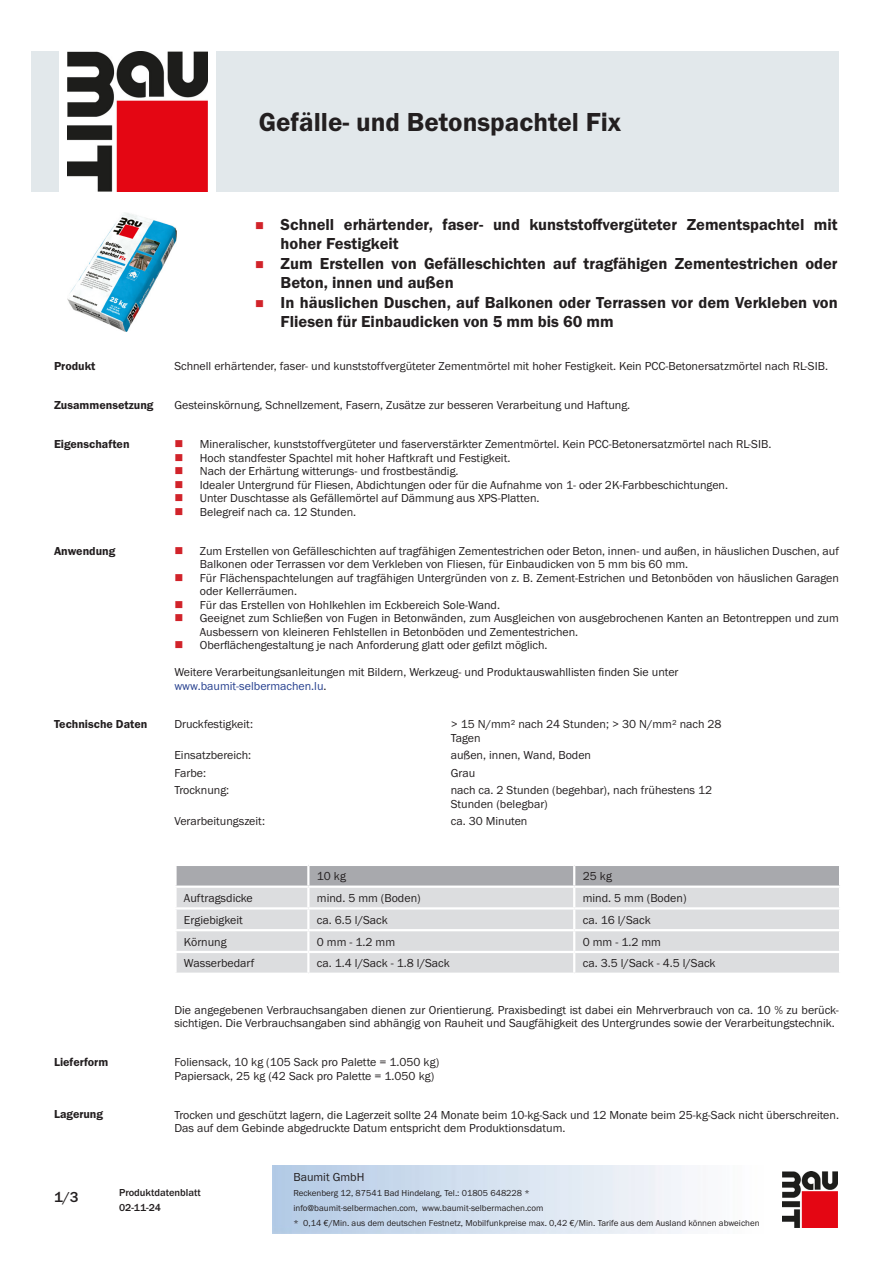
<style>
.page{position:relative;width:893px;height:1263px;background:#fff}
.page>*{position:absolute;margin:0;border:0;box-sizing:border-box;transform-origin:0 0}
.PDS_Produktname{font:27px "BM Franklin Gothic URW Dem";color:#231f20}
.t1{font:16.5px/19.5px "BM Franklin Gothic URW Dem";color:#231f20}
.t2{font:500 15px "BM Franklin Gothic URW";color:#231f20}
.PDS_Standard{font:12px/13.5px "BM Franklin Gothic URW Boo";color:#231f20}
.PDS_Standard_linksbü{font:12px/13.5px "BM Franklin Gothic URW Boo";color:#231f20}
.PDS_Header{font:12px "BM Franklin Gothic URW Dem";color:#231f20}
.PDS_Standard-2{font:12px "BM Franklin Gothic URW Boo";color:#253f8e}
.t3{font:500 10.5px/15px "BM Franklin Gothic URW";color:#231f20}
.t4{font:9px/15px "BM Franklin Gothic URW Boo";color:#231f20}
.s1{color:#231f20}
</style>
<div class="page">
<img style="left:782px;top:1171px;width:56px;height:56px">
<div style="left:32px;top:51px;width:27px;height:140px;background:#e2e8eb"></div>
<img style="left:68px;top:51px;width:139px;height:140px">
<div style="left:216px;top:51px;width:623px;height:140px;background:#e2e8eb"></div>
<img style="left:68px;top:213px;width:109px;height:119px">
<div style="left:177px;top:909px;width:662px;height:63px;background:#dcdddf"></div>
<svg style="left:175px;top:865px;width:665px;height:42px;background:#c7c8ca"></svg>
<hr style="left:307px;top:909px;width:2px;height:20px;background:#fff">
<hr style="left:573px;top:909px;width:2px;height:20px;background:#fff">
<hr style="left:174px;top:929px;width:134px;height:2px;background:#fff">
<hr style="left:308px;top:929px;width:266px;height:2px;background:#fff">
<hr style="left:307px;top:931px;width:2px;height:20px;background:#fff">
<hr style="left:574px;top:929px;width:267px;height:2px;background:#fff">
<hr style="left:573px;top:931px;width:2px;height:20px;background:#fff">
<hr style="left:174px;top:951px;width:134px;height:2px;background:#fff">
<hr style="left:308px;top:951px;width:266px;height:2px;background:#fff">
<svg style="left:307px;top:953px;width:2px;height:19px"></svg>
<hr style="left:574px;top:951px;width:267px;height:2px;background:#fff">
<svg style="left:573px;top:953px;width:2px;height:19px"></svg>
<p class="PDS_Produktname" style="left:259px;top:106px;width:364px">Gefälle- und Betonspachtel Fix</p>
<p class="t1" style="left:281px;top:215px;width:559px">Schnell erhärtender, faser- und kunststoffvergüteter Zementspachtel mit hoher Festigkeit</p>
<p class="t1" style="left:281px;top:254px;width:558px">Zum Erstellen von Gefälleschichten auf tragfähigen Zementestrichen oder<br>Beton, innen und außen</p>
<p class="t1" style="left:281px;top:293px;width:559px">In häuslichen Duschen, auf Balkonen oder Terrassen vor dem Verkleben von<br>Fliesen für Einbaudicken von 5 mm bis 60 mm</p>
<p class="PDS_Header" style="left:54px;top:359px;width:43px">Produkt</p>
<p class="PDS_Standard" style="left:174px;top:360px;width:655px">Schnell erhärtender, faser- und kunststoffvergüteter Zementmörtel mit hoher Festigkeit. Kein PCC-Betonersatzmörtel nach RL-SIB.</p>
<p class="PDS_Header" style="left:54px;top:398px;width:101px">Zusammensetzung</p>
<p class="PDS_Standard" style="left:174px;top:399px;width:457px">Gesteinskörnung, Schnellzement, Fasern, Zusätze zur besseren Verarbeitung und Haftung.</p>
<p class="PDS_Header" style="left:54px;top:437px;width:77px">Eigenschaften</p>
<p class="PDS_Standard" style="left:200px;top:438px;width:573px">Mineralischer, kunststoffvergüteter und faserverstärkter Zementmörtel. Kein PCC-Betonersatzmörtel nach RL-SIB.</p>
<p class="PDS_Standard" style="left:200px;top:451px;width:312px">Hoch standfester Spachtel mit hoher Haftkraft und Festigkeit.</p>
<p class="PDS_Standard" style="left:200px;top:465px;width:260px">Nach der Erhärtung witterungs- und frostbeständig.</p>
<p class="PDS_Standard" style="left:200px;top:478px;width:530px">Idealer Untergrund für Fliesen, Abdichtungen oder für die Aufnahme von 1- oder 2K-Farbbeschichtungen.</p>
<p class="PDS_Standard" style="left:200px;top:492px;width:341px">Unter Duschtasse als Gefällemörtel auf Dämmung aus XPS-Platten.</p>
<p class="PDS_Standard" style="left:200px;top:505px;width:158px">Belegreif nach ca. 12 Stunden.</p>
<p class="PDS_Header" style="left:54px;top:543px;width:63px">Anwendung</p>
<p class="PDS_Standard" style="left:200px;top:544px;width:641px">Zum Erstellen von Gefälleschichten auf tragfähigen Zementestrichen oder Beton, innen- und außen, in häuslichen Duschen, auf<br>Balkonen oder Terrassen vor dem Verkleben von Fliesen, für Einbaudicken von 5 mm bis 60 mm.</p>
<p class="PDS_Standard" style="left:200px;top:571px;width:641px">Für Flächenspachtelungen auf tragfähigen Untergründen von z. B. Zement-Estrichen und Betonböden von häuslichen Garagen oder Kellerräumen.</p>
<p class="PDS_Standard" style="left:200px;top:598px;width:302px">Für das Erstellen von Hohlkehlen im Eckbereich Sole-Wand.</p>
<p class="PDS_Standard" style="left:200px;top:611px;width:640px">Geeignet zum Schließen von Fugen in Betonwänden, zum Ausgleichen von ausgebrochenen Kanten an Betontreppen und zum<br>Ausbessern von kleineren Fehlstellen in Betonböden und Zementestrichen.</p>
<p class="PDS_Standard" style="left:200px;top:638px;width:349px">Oberflächengestaltung je nach Anforderung glatt oder gefilzt möglich.</p>
<p class="PDS_Standard" style="left:174px;top:665px;width:506px">Weitere Verarbeitungsanleitungen mit Bildern, Werkzeug- und Produktauswahllisten finden Sie unter</p>
<p class="PDS_Standard-2" style="left:174px;top:678px;width:154px">www.baumit-selbermachen.lu<span class="s1">.</span></p>
<p class="PDS_Header" style="left:54px;top:717px;width:95px">Technische Daten</p>
<p class="PDS_Standard_linksbü" style="left:174px;top:718px;width:80px">Druckfestigkeit:</p>
<p class="PDS_Standard_linksbü" style="left:451px;top:718px;width:272px">&gt; 15 N/mm² nach 24 Stunden; &gt; 30 N/mm² nach 28<br>Tagen</p>
<p class="PDS_Standard_linksbü" style="left:174px;top:749px;width:78px">Einsatzbereich:</p>
<p class="PDS_Standard_linksbü" style="left:451px;top:749px;width:142px">außen, innen, Wand, Boden</p>
<p class="PDS_Standard_linksbü" style="left:174px;top:766px;width:33px">Farbe:</p>
<p class="PDS_Standard_linksbü" style="left:451px;top:766px;width:26px">Grau</p>
<p class="PDS_Standard_linksbü" style="left:174px;top:784px;width:56px">Trocknung:</p>
<p class="PDS_Standard_linksbü" style="left:451px;top:784px;width:263px">nach ca. 2 Stunden (begehbar), nach frühestens 12<br>Stunden (belegbar)</p>
<p class="PDS_Standard_linksbü" style="left:174px;top:815px;width:92px">Verarbeitungszeit:</p>
<p class="PDS_Standard_linksbü" style="left:451px;top:815px;width:78px">ca. 30 Minuten</p>
<p class="PDS_Standard_linksbü" style="left:317px;top:870px;width:31px">10 kg</p>
<p class="PDS_Standard_linksbü" style="left:583px;top:870px;width:31px">25 kg</p>
<p class="PDS_Standard_linksbü" style="left:184px;top:891px;width:70px">Auftragsdicke</p>
<p class="PDS_Standard_linksbü" style="left:317px;top:891px;width:105px">mind. 5 mm (Boden)</p>
<p class="PDS_Standard_linksbü" style="left:583px;top:891px;width:105px">mind. 5 mm (Boden)</p>
<p class="PDS_Standard_linksbü" style="left:184px;top:913px;width:60px">Ergiebigkeit</p>
<p class="PDS_Standard_linksbü" style="left:317px;top:913px;width:72px">ca. 6.5 l/Sack</p>
<p class="PDS_Standard_linksbü" style="left:583px;top:913px;width:69px">ca. 16 l/Sack</p>
<p class="PDS_Standard_linksbü" style="left:184px;top:935px;width:44px">Körnung</p>
<p class="PDS_Standard_linksbü" style="left:317px;top:935px;width:80px">0 mm - 1.2 mm</p>
<p class="PDS_Standard_linksbü" style="left:583px;top:935px;width:80px">0 mm - 1.2 mm</p>
<p class="PDS_Standard_linksbü" style="left:184px;top:957px;width:72px">Wasserbedarf</p>
<p class="PDS_Standard_linksbü" style="left:317px;top:957px;width:134px">ca. 1.4 l/Sack - 1.8 l/Sack</p>
<p class="PDS_Standard_linksbü" style="left:583px;top:957px;width:134px">ca. 3.5 l/Sack - 4.5 l/Sack</p>
<p class="PDS_Standard" style="left:174px;top:1003px;width:666px">Die angegebenen Verbrauchsangaben dienen zur Orientierung. Praxisbedingt ist dabei ein Mehrverbrauch von ca. 10 % zu berück&shy;sichtigen. Die Verbrauchsangaben sind abhängig von Rauheit und Saugfähigkeit des Untergrundes sowie der Verarbeitungstechnik.</p>
<p class="PDS_Header" style="left:54px;top:1055px;width:56px">Lieferform</p>
<p class="PDS_Standard" style="left:174px;top:1056px;width:266px">Foliensack, 10 kg (105 Sack pro Palette = 1.050 kg)</p>
<p class="PDS_Standard" style="left:174px;top:1069px;width:261px">Papiersack, 25 kg (42 Sack pro Palette = 1.050 kg)</p>
<p class="PDS_Header" style="left:54px;top:1107px;width:51px">Lagerung</p>
<p class="PDS_Standard" style="left:174px;top:1108px;width:666px">Trocken und geschützt lagern, die Lagerzeit sollte 24 Monate beim 10-kg-Sack und 12 Monate beim 25-kg-Sack nicht überschreiten.<br>Das auf dem Gebinde abgedruckte Datum entspricht dem Produktionsdatum.</p>
<p class="t2" style="left:54px;top:1188px;width:26px">1/3</p>
<p class="t3" style="left:119px;top:1185px;width:83px">Produktdatenblatt<br>02-11-24</p>
<p class="PDS_Standard" style="left:293px;top:1170px;width:73px">Baumit GmbH</p>
<p class="t4" style="left:293px;top:1186px;width:468px">Reckenberg 12, 87541 Bad Hindelang, Tel.: 01805 648228 *<br>info@baumit-selbermachen.com, www.baumit-selbermachen.com<br>* 0,14 €/Min. aus dem deutschen Festnetz, Mobilfunkpreise max. 0,42 €/Min. Tarife aus dem Ausland können abweichen</p>
</div>
